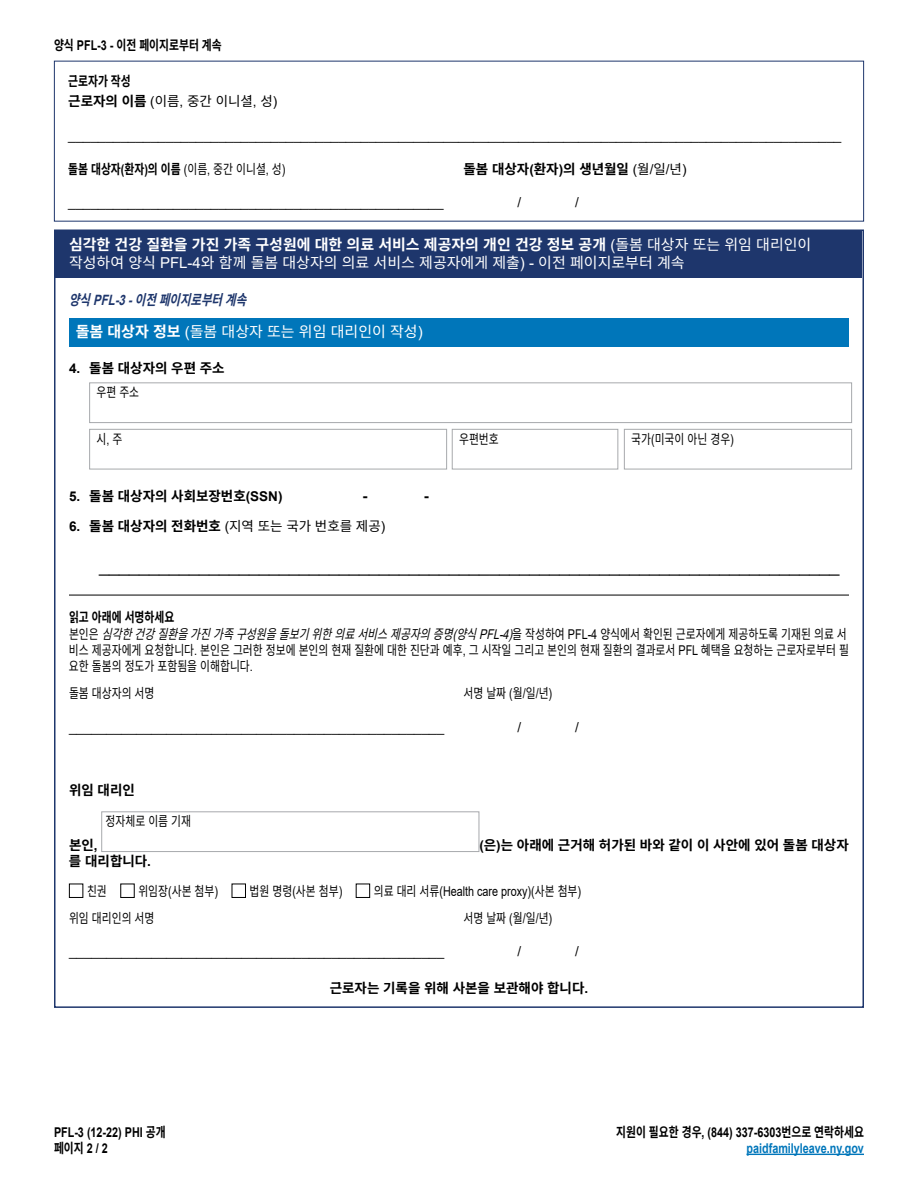
<style>
.page{position:relative;width:918px;height:1188px;background:#fff}
.page>*{position:absolute;margin:0;border:0;box-sizing:border-box;transform-origin:0 0}
.t1{font:18px "Arial";color:#000}
.t2{font:15px/18px "Noto Sans KR";color:#fff}
.t3{font:700 15px "Arial";color:#000}
.t4{font:italic 700 14.25px "Noto Sans KR";color:#1e366c;scale:.8 1}
.t5{font:13.5px/16.2px "Noto Sans KR";color:#000;scale:.8 1}
.t6{font:13.5px "Arial";color:#000}
.t7{font:700 13.5px/24.5px "Noto Sans KR";color:#000}
.t8{font:700 13.5px/20.2px "Noto Sans KR";color:#000;scale:.8 1}
.t9{font:13.5px "Arial";color:#000;scale:.8 1}
.t10{font:13.5px "Noto Sans KR";color:#000}
.t11{font:700 13.5px "Arial";color:#0076ba;scale:.8 1}
.t12{font:700 13.5px "Arial";color:#000;scale:.8 1}
.s1{font-family:"Arial"}
.s2{font-family:"Arial";font-weight:400}
.s3{font-weight:400}
.s4{font-weight:700}
.s5{font-family:"Arial";font-weight:700}
.s6{font-style:italic}
.s7{font-family:"Arial";font-style:italic}
.s8{font-family:"Noto Sans KR"}
</style>
<div class="page">
<hr style="left:747px;top:1154px;width:117px;height:1px;background:#0076ba">
<div style="left:56px;top:231px;width:806px;height:47px;background:#1e366c"></div>
<div style="left:69px;top:318px;width:780px;height:29px;background:#0076ba"></div>
<hr style="left:69px;top:595px;width:780px;height:1px;background:#000">
<div style="left:89px;top:382px;width:763px;height:41px;border:1px solid #a7a9ac"></div>
<div style="left:89px;top:429px;width:358px;height:40px;border:1px solid #a7a9ac"></div>
<div style="left:452px;top:429px;width:166px;height:40px;border:1px solid #a7a9ac"></div>
<div style="left:624px;top:429px;width:228px;height:40px;border:1px solid #a7a9ac"></div>
<div style="left:101px;top:811px;width:378px;height:41px;border:1px solid #a7a9ac"></div>
<div style="left:69px;top:884px;width:14px;height:14px;border:1px solid #000"></div>
<div style="left:232px;top:884px;width:14px;height:14px;border:1px solid #000"></div>
<div style="left:356px;top:884px;width:14px;height:14px;border:1px solid #000"></div>
<p class="t8" style="left:54px;top:35px;width:211px">양식 <span class="s1">PFL-3 -</span> 이전 페이지로부터 계속</p>
<p class="t8" style="left:68px;top:71px;width:263px">근로자가 작성<br>근로자의 이름 <span class="s2">(</span><span class="s3">이름</span><span class="s2">,</span> <span class="s3">중간 이니셜</span><span class="s2">,</span> <span class="s3">성</span><span class="s2">)</span></p>
<p class="t6" style="left:68px;top:126px;width:775px">_______________________________________________________________________________________________________</p>
<p class="t8" style="left:68px;top:159px;width:273px">돌봄 대상자<span class="s1">(</span>환자<span class="s1">)</span>의 이름 <span class="s2">(</span><span class="s3">이름</span><span class="s2">,</span> <span class="s3">중간 이니셜</span><span class="s2">,</span> <span class="s3">성</span><span class="s2">)</span></p>
<p class="t7" style="left:464px;top:157px;width:225px">돌봄 대상자<span class="s1">(</span>환자<span class="s1">)</span>의 생년월일 <span class="s2">(</span><span class="s3">월</span><span class="s2">/</span><span class="s3">일</span><span class="s2">/</span><span class="s3">년</span><span class="s2">)</span></p>
<p class="t6" style="left:68px;top:193px;width:377px">__________________________________________________</p>
<p class="t6" style="left:518px;top:193px;width:5px">/</p>
<p class="t6" style="left:575px;top:193px;width:5px">/</p>
<p class="t2" style="left:69px;top:236px;width:744px"><span class="s4">심각한 건강 질환을 가진 가족 구성원에 대한 의료 서비스 제공자의 개인 건강 정보 공개</span> <span class="s1">(</span>돌봄 대상자 또는 위임 대리인이 작성하여 양식 <span class="s1">PFL-4</span>와 함께 돌봄 대상자의 의료 서비스 제공자에게 제출<span class="s1">) -</span> 이전 페이지로부터 계속</p>
<p class="t4" style="left:69px;top:292px;width:234px">양식<span class="s1">PFL - 3-</span>이전 페이지로부터 계속</p>
<p class="t2" style="left:76px;top:322px;width:348px"><span class="s4">돌봄 대상자 정보</span> <span class="s1">(</span>돌봄 대상자 또는 위임 대리인이 작성<span class="s1">)</span></p>
<p class="t7" style="left:97px;top:356px;width:130px;text-indent:-28px"><span class="s1">4.</span> 돌봄 대상자의 우편 주소 <span class="s3">우편 주소</span></p>
<p class="t5" style="left:97px;top:431px;width:34px">시<span class="s1">,</span> 주</p>
<p class="t5" style="left:459px;top:431px;width:51px">우편번호</p>
<p class="t5" style="left:631px;top:431px;width:130px">국가<span class="s1">(</span>미국이 아닌 경우<span class="s1">)</span></p>
<p class="t7" style="left:69px;top:484px;width:215px"><span class="s1">5.</span> 돌봄 대상자의 사회보장번호<span class="s1">(SSN)</span></p>
<p class="t3" style="left:424px;top:485px;width:6px">-</p>
<p class="t10" style="left:69px;top:518px;width:318px"><span class="s5">6.</span> <span class="s4">돌봄 대상자의 전화번호</span> <span class="s1">(</span>지역 또는 국가 번호를 제공<span class="s1">)</span></p>
<p class="t3" style="left:363px;top:485px;width:6px">-</p>
<h1 class="t1" style="left:99px;top:554px;width:742px">__________________________________________________________________________</h1>
<p class="t5" style="left:69px;top:610px;width:977px"><span class="s4">읽고 아래에 서명하세요<br></span>본인 은 <span class="s6">심각한건강질환을가진가족구성원을돌보기위한의료서비스제공자의증명</span><span class="s7">(</span><span class="s6">양식</span><span class="s7">PFL-4)</span>을 작성 하여 <span class="s1">PFL-4</span> 양식 에 서 확인 된 근로자에 게 제 공하도록 기 재 된 의 료 서 비스 제공자에게 요청합니다<span class="s1">.</span> 본인은 그러한 정보에 본인의 현재 질환에 대한 진단과 예후<span class="s1">,</span> 그 시작일 그리고 본인의 현재 질환의 결과로서 <span class="s1">PFL</span> 혜택을 요청하는 근로자로부터 필 요한 돌봄의 정도가 포함됨을 이해합니다<span class="s1">.</span></p>
<p class="t5" style="left:464px;top:685px;width:112px">서명 날짜 <span class="s1">(</span>월<span class="s1">/</span>일<span class="s1">/</span>년<span class="s1">)</span></p>
<p class="t6" style="left:518px;top:718px;width:5px">/</p>
<p class="t6" style="left:575px;top:718px;width:5px">/</p>
<p class="t5" style="left:69px;top:685px;width:108px">돌봄 대상자의 서명</p>
<p class="t6" style="left:69px;top:718px;width:377px">__________________________________________________</p>
<p class="t7" style="left:69px;top:778px;width:67px">위임 대리인</p>
<p class="t5" style="left:106px;top:814px;width:108px">정자체로 이름 기재</p>
<p class="t7" style="left:479px;top:833px;width:371px"><span class="s1">(</span>은<span class="s1">)</span>는 아래에 근거해 허가된 바와 같이 이 사안에 있어 돌봄 대상자</p>
<p class="t7" style="left:69px;top:833px;width:30px">본인<span class="s1">,</span></p>
<p class="t7" style="left:87px;top:847px;width:66px;line-height:29.7px;text-indent:-18px">를 대리합니다<span class="s1">. </span><span class="s3">친권</span></p>
<p class="t5" style="left:138px;top:883px;width:101px">위임장<span class="s1">(</span>사본 첨부<span class="s1">)</span></p>
<p class="t5" style="left:250px;top:883px;width:117px">법원 명령<span class="s1">(</span>사본 첨부<span class="s1">)</span></p>
<p class="t9" style="left:374px;top:882px;width:261px"><span class="s8">의료 대리 서류</span>(Health care proxy)(<span class="s8">사본 첨부</span>)</p>
<p class="t5" style="left:69px;top:910px;width:108px">위임 대리인의 서명</p>
<p class="t5" style="left:464px;top:910px;width:112px">서명 날짜 <span class="s1">(</span>월<span class="s1">/</span>일<span class="s1">/</span>년<span class="s1">)</span></p>
<p class="t6" style="left:69px;top:942px;width:377px">__________________________________________________</p>
<p class="t6" style="left:517px;top:942px;width:5px">/</p>
<p class="t7" style="left:330px;top:976px;width:260px">근로자는 기록을 위해 사본을 보관해야 합니다<span class="s1">.</span></p>
<p class="t6" style="left:575px;top:942px;width:5px">/</p>
<p class="t12" style="left:54px;top:1122px;width:141px">PFL-3 (12-22) PHI <span class="s8">공개</span></p>
<p class="t8" style="left:54px;top:1138px;width:69px">페이지 <span class="s1">2 / 2</span></p>
<p class="t8" style="left:616px;top:1122px;width:311px">지원이 필요한 경우<span class="s1">, (844) 337-6303</span>번으로 연락하세요</p>
<p class="t11" style="left:747px;top:1139px;width:148px">paidfamilyleave.ny.gov</p>
</div>
